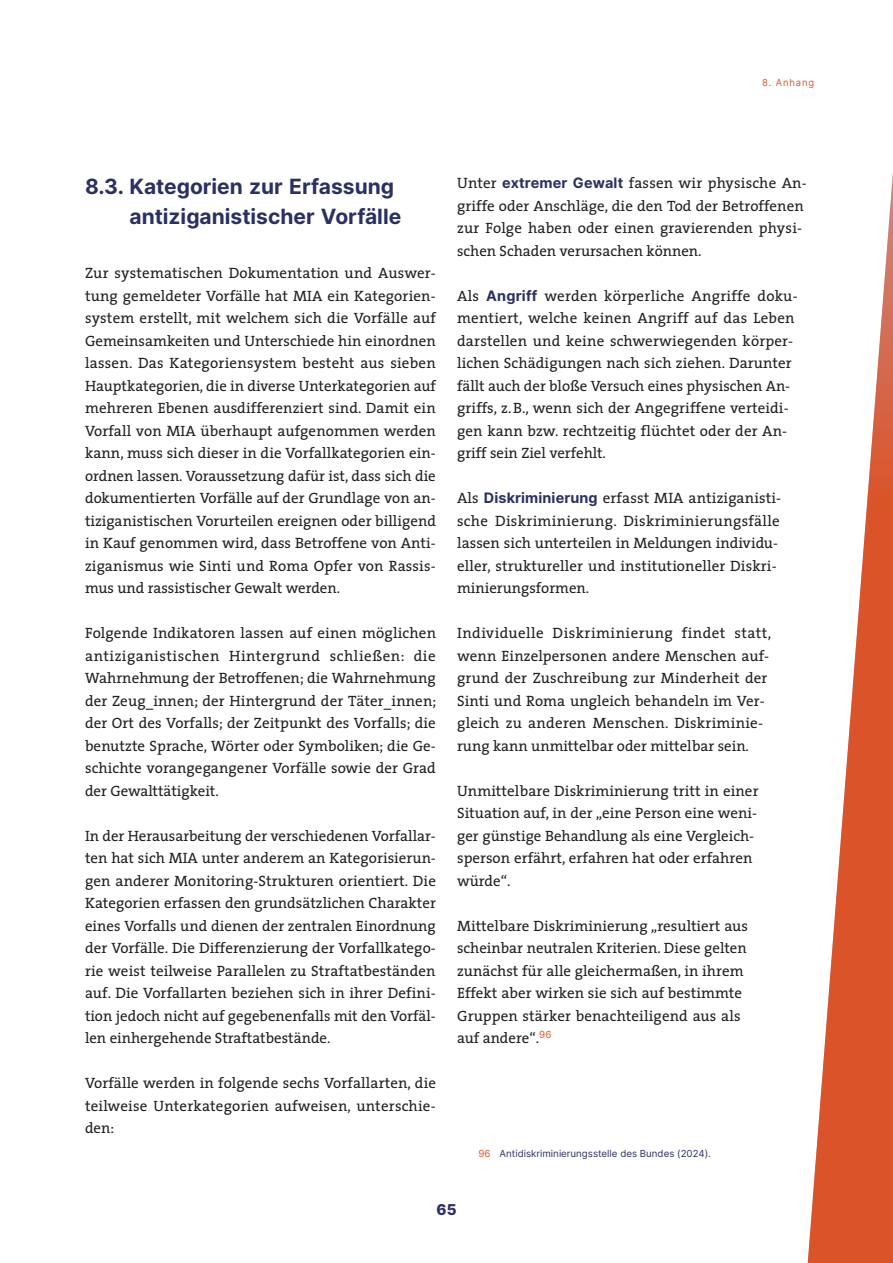
<style>
.page{position:relative;width:893px;height:1263px;background:#fff}
.page>*{position:absolute;margin:0;border:0;box-sizing:border-box;transform-origin:0 0}
.t1{font:700 21px/30px "Inter";color:#2a3162}
.t2{font:15px/22.5px "The Serif";letter-spacing:.005em;color:#231f20}
.t3{font:800 15px "Inter";color:#2a3162}
.t4{font:9.75px "Inter";color:#2a3162}
.t5{font:9.75px "Inter";letter-spacing:.1em;color:#db5328;scale:.96 1}
.s1{font-family:"Inter";font-weight:700;font-size:14.4px;color:#2a3162}
.s2{font-style:inherit}
.s3{color:#db5328}
</style>
<div class="page">
<svg style="left:807px;top:173px;width:86px;height:1090px"></svg>
<p class="t5" style="left:762px;top:75px;width:56px">8. Anhang</p>
<h1 class="t1" style="left:130px;top:171px;width:273px;text-indent:-44px">8.3. Kategorien zur Erfassung antiziganistischer Vorfälle</h1>
<p class="t2" style="left:85px;top:261px;width:352px;text-align:justify">Zur systematischen Dokumentation und Auswer&shy;tung gemeldeter Vorfälle hat MIA ein Kategorien&shy;system erstellt, mit welchem sich die Vorfälle auf Gemeinsamkeiten und Unterschiede hin einordnen lassen. Das Kategoriensystem besteht aus sieben Hauptkategorien, die in diverse Unterkategorien auf mehreren Ebenen ausdifferenziert sind. Damit ein Vorfall von MIA überhaupt aufgenommen werden kann, muss sich dieser in die Vorfallkategorien ein&shy;ordnen lassen. Voraussetzung dafür ist, dass sich die dokumentierten Vorfälle auf der Grundlage von an&shy;tiziganistischen Vorurteilen ereignen oder billigend in Kauf genommen wird, dass Betroffene von Anti&shy;ziganismus wie Sinti und Roma Opfer von Rassis&shy;mus und rassistischer Gewalt werden.</p>
<p class="t2" style="left:85px;top:621px;width:353px;text-align:justify">Folgende Indikatoren lassen auf einen möglichen antiziganistischen Hintergrund schließen: die Wahrnehmung der Betroffenen; die Wahrnehmung der Zeug_innen; der Hintergrund der Täter_innen; der Ort des Vorfalls; der Zeitpunkt des Vorfalls; die benutzte Sprache, Wörter oder Symboliken; die Ge&shy;schichte vorangegangener Vorfälle sowie der Grad der Gewalttätigkeit.</p>
<p class="t2" style="left:85px;top:824px;width:352px;text-align:justify">In der Herausarbeitung der verschiedenen Vorfallar&shy;ten hat sich MIA unter anderem an Kategorisierun&shy;gen anderer Monitoring-Strukturen orientiert. Die Kategorien erfassen den grundsätzlichen Charakter eines Vorfalls und dienen der zentralen Einordnung der Vorfälle. Die Differenzierung der Vorfallkatego&shy;rie weist teilweise Parallelen zu Straftatbeständen auf. Die Vorfallarten beziehen sich in ihrer Defini&shy;tion jedoch nicht auf gegebenenfalls mit den Vorfäl&shy;len einhergehende Straftatbestände.</p>
<p class="t2" style="left:85px;top:1071px;width:352px;text-align:justify">Vorfälle werden in folgende sechs Vorfallarten, die teilweise Unterkategorien aufweisen, unterschie&shy;den:</p>
<p class="t2" style="left:457px;top:171px;width:351px">Unter <span class="s1">extremer Gewalt</span> fassen wir physische An&shy;griffe oder Anschläge, die den Tod der Betroffenen zur Folge haben oder einen gravierenden physi&shy;schen Schaden verursachen können.</p>
<p class="t2" style="left:457px;top:284px;width:342px">Als <span class="s1">Angriff</span> werden körperliche Angriffe doku&shy;mentiert, welche keinen Angriff auf das Leben darstellen und keine schwerwiegenden körper&shy;lichen Schädigungen nach sich ziehen. Darunter fällt auch der bloße Versuch eines physischen An&shy;griffs, z.B., wenn sich der Angegriffene verteidi&shy;gen kann bzw. rechtzeitig flüchtet oder der An&shy;griff sein Ziel verfehlt.</p>
<p class="t2" style="left:457px;top:486px;width:326px">Als <span class="s1">Diskriminierung</span> erfasst MIA antiziganisti&shy;sche Diskriminierung. Diskriminierungsfälle lassen sich unterteilen in Meldungen individu&shy;eller, struktureller und institutioneller Diskri&shy;minierungsformen.</p>
<p class="t2" style="left:457px;top:621px;width:316px">Individuelle Diskriminierung findet statt, wenn Einzelpersonen andere Menschen auf&shy;grund der Zuschreibung zur Minderheit der Sinti und Roma ungleich behandeln im Ver&shy;gleich zu anderen Menschen. Diskriminie&shy;rung kann unmittelbar oder mittelbar sein.</p>
<p class="t2" style="left:457px;top:779px;width:303px">Unmittelbare Diskriminierung tritt in einer Situation auf, in der „eine Person eine weni&shy;ger günstige Behandlung als eine Vergleich&shy;sperson erfährt, erfahren hat oder erfahren würde“.</p>
<p class="t2" style="left:457px;top:914px;width:292px"><span class="s2">Mittelbare Diskriminierung</span> „resultiert aus scheinbar neutralen Kriterien. Diese gelten zunächst für alle gleichermaßen, in ihrem Effekt aber wirken sie sich auf bestimmte Gruppen stärker benachteiligend aus als auf andere“.<sup>96</sup></p>
<p class="t4" style="left:478px;top:1146px;width:234px"><span class="s3">96</span> Antidiskriminierungsstelle des Bundes (2024).</p>
<p class="t3" style="left:436px;top:1198px;width:22px">65</p>
</div>
